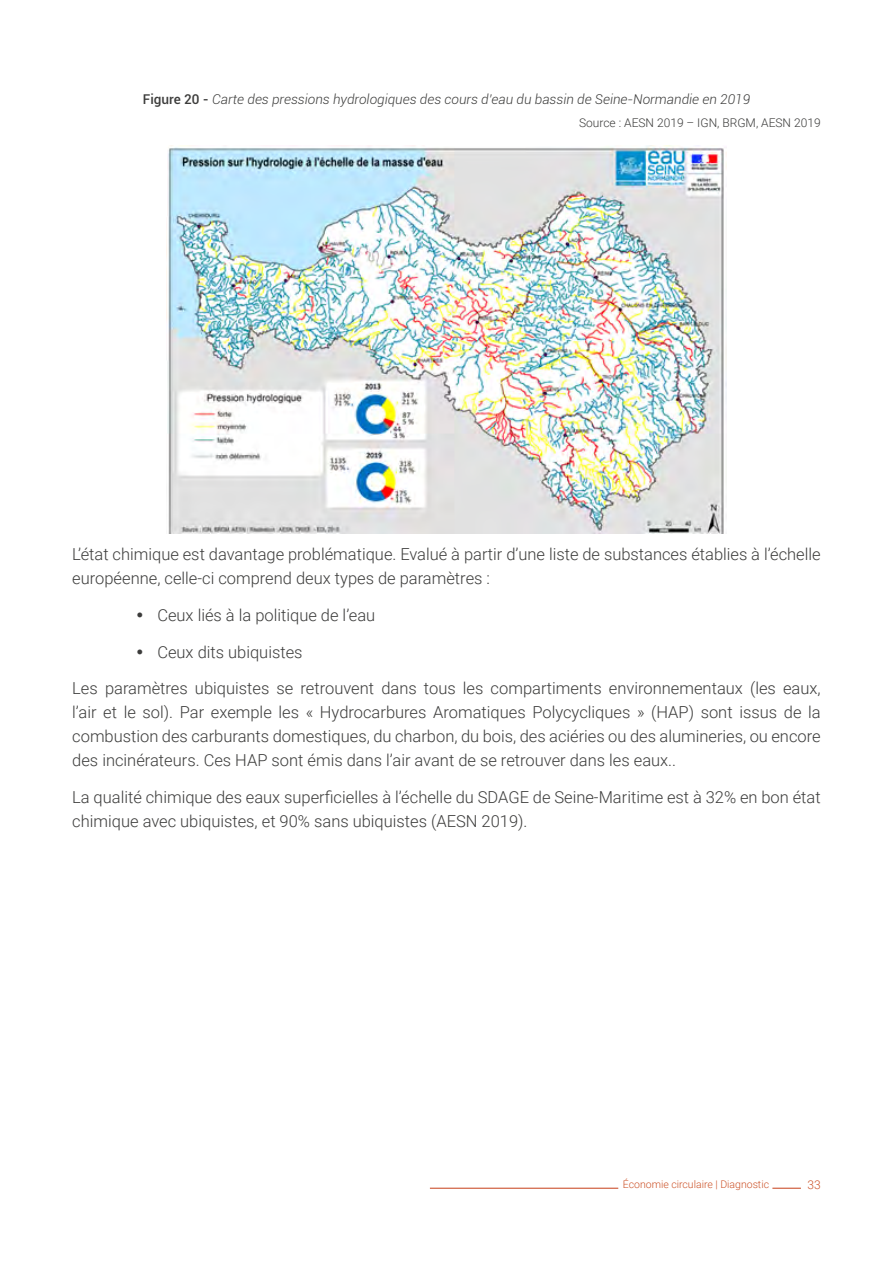
<style>
.page{position:relative;width:893px;height:1263px;background:#fff}
.page>*{position:absolute;margin:0;border:0;box-sizing:border-box;transform-origin:0 0}
.t1{font:300 16.5px/24px "Roboto";color:#3c3c3b}
.t2{font:italic 300 13.5px "Roboto";color:#3c3c3b}
.Sources{font:300 12px "Roboto";color:#3c3c3b}
.t3{font:300 12px "Roboto";color:#cc5228}
.t4{font:300 10.5px "Roboto";color:#cc5228}
.s1{font-weight:500;font-style:normal}
</style>
<div class="page">
<hr style="left:430px;top:1188px;width:188px;height:1px;background:#c63e18">
<svg style="left:772px;top:1188px;width:29px;height:1px"></svg>
<img style="left:166px;top:146px;width:561px;height:388px">
<p class="t2" style="left:143px;top:90px;width:609px"><span class="s1">Figure 20 -</span> Carte des pressions hydrologiques des cours d’eau du bassin de Seine-Normandie en 2019</p>
<p class="Sources" style="left:579px;top:114px;width:243px">Source : AESN 2019 – IGN, BRGM, AESN 2019</p>
<p class="t1" style="left:72px;top:542px;width:750px">L’état chimique est davantage problématique. Evalué à partir d’une liste de substances établies à l’échelle européenne, celle-ci comprend deux types de paramètres :</p>
<p class="t1" style="left:157px;top:602px;width:219px">Ceux liés à la politique de l’eau</p>
<p class="t1" style="left:157px;top:639px;width:147px">Ceux dits ubiquistes</p>
<p class="t1" style="left:72px;top:676px;width:750px;text-align:justify">Les paramètres ubiquistes se retrouvent dans tous les compartiments environnementaux (les eaux, l’air et le sol). Par exemple les « Hydrocarbures Aromatiques Polycycliques » (HAP) sont issus de la combustion des carburants domestiques, du charbon, du bois, des aciéries ou des alumineries, ou encore des incinérateurs. Ces HAP sont émis dans l’air avant de se retrouver dans les eaux..</p>
<p class="t1" style="left:72px;top:785px;width:750px">La qualité chimique des eaux superficielles à l’échelle du SDAGE de Seine-Maritime est à 32% en bon état chimique avec ubiquistes, et 90% sans ubiquistes (AESN 2019).</p>
<p class="t4" style="left:623px;top:1177px;width:148px">Économie circulaire | Diagnostic</p>
<p class="t3" style="left:807px;top:1176px;width:15px">33</p>
</div>
